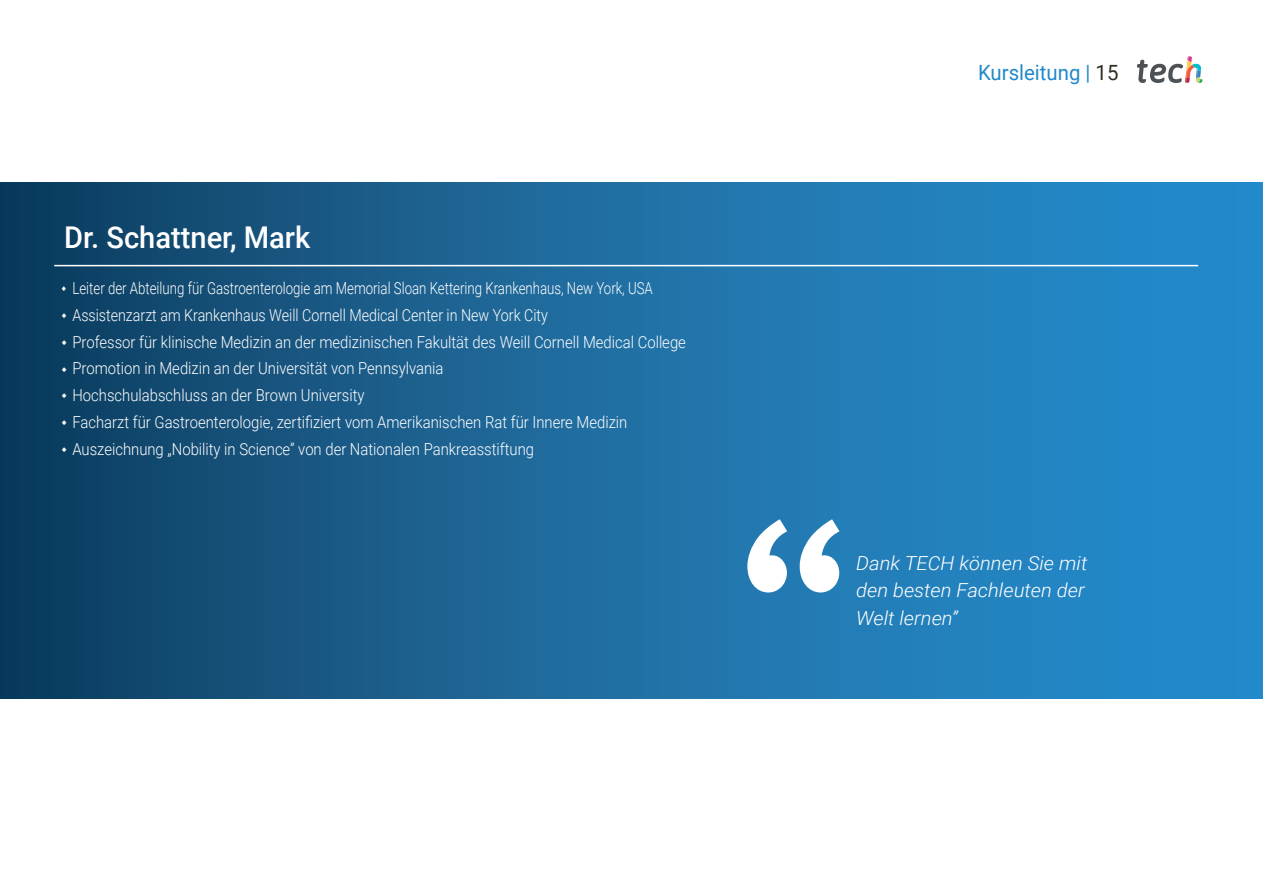
<style>
.page{position:relative;width:1263px;height:893px;background:#fff}
.page>*{position:absolute;margin:0;border:0;box-sizing:border-box;transform-origin:0 0}
.t1{font:500 30px "Roboto";color:#fff}
.t2{font:21px "Roboto";color:#2289ca}
.t3{font:italic 300 19.35px/27.2px "Roboto";color:#fff;scale:1.04 1}
.t4{font:300 16.5px/26.7px "Roboto";color:#fff;scale:.8 1}
.s1{color:#312e20}
</style>
<div class="page">
<div style="left:0;top:183px;width:1263px;height:516px;background:linear-gradient(to right,#114265,#2994d8)"></div>
<hr style="left:54px;top:265px;width:1144px;height:1px;background:#fff">
<svg style="left:1137px;top:56px;width:65px;height:27px"></svg>
<svg style="left:747px;top:519px;width:92px;height:73px"></svg>
<svg style="left:62px;top:287px;width:4px;height:5px"></svg>
<svg style="left:62px;top:313px;width:4px;height:5px"></svg>
<svg style="left:62px;top:340px;width:4px;height:5px"></svg>
<svg style="left:62px;top:367px;width:4px;height:5px"></svg>
<svg style="left:62px;top:394px;width:4px;height:5px"></svg>
<svg style="left:62px;top:420px;width:4px;height:5px"></svg>
<svg style="left:62px;top:447px;width:4px;height:5px"></svg>
<h1 class="t1" style="left:64px;top:217px;width:248px">Dr. Schattner, Mark</h1>
<p class="t4" style="left:72px;top:274px;width:768px">Leiter der Abteilung für Gastroenterologie am Memorial Sloan Kettering Krankenhaus, New York, USA Assistenzarzt am Krankenhaus Weill Cornell Medical Center in New York City<br>Professor für klinische Medizin an der medizinischen Fakultät des Weill Cornell Medical College Promotion in Medizin an der Universität von Pennsylvania<br>Hochschulabschluss an der Brown University<br>Facharzt für Gastroenterologie, zertifiziert vom Amerikanischen Rat für Innere Medizin Auszeichnung „Nobility in Science” von der Nationalen Pankreasstiftung</p>
<p class="t2" style="left:978px;top:58px;width:142px">Kursleitung | <span class="s1">15</span></p>
<p class="t3" style="left:856px;top:549px;width:224px">Dank TECH können Sie mit den besten Fachleuten der<br>Welt lernen”</p>
</div>
